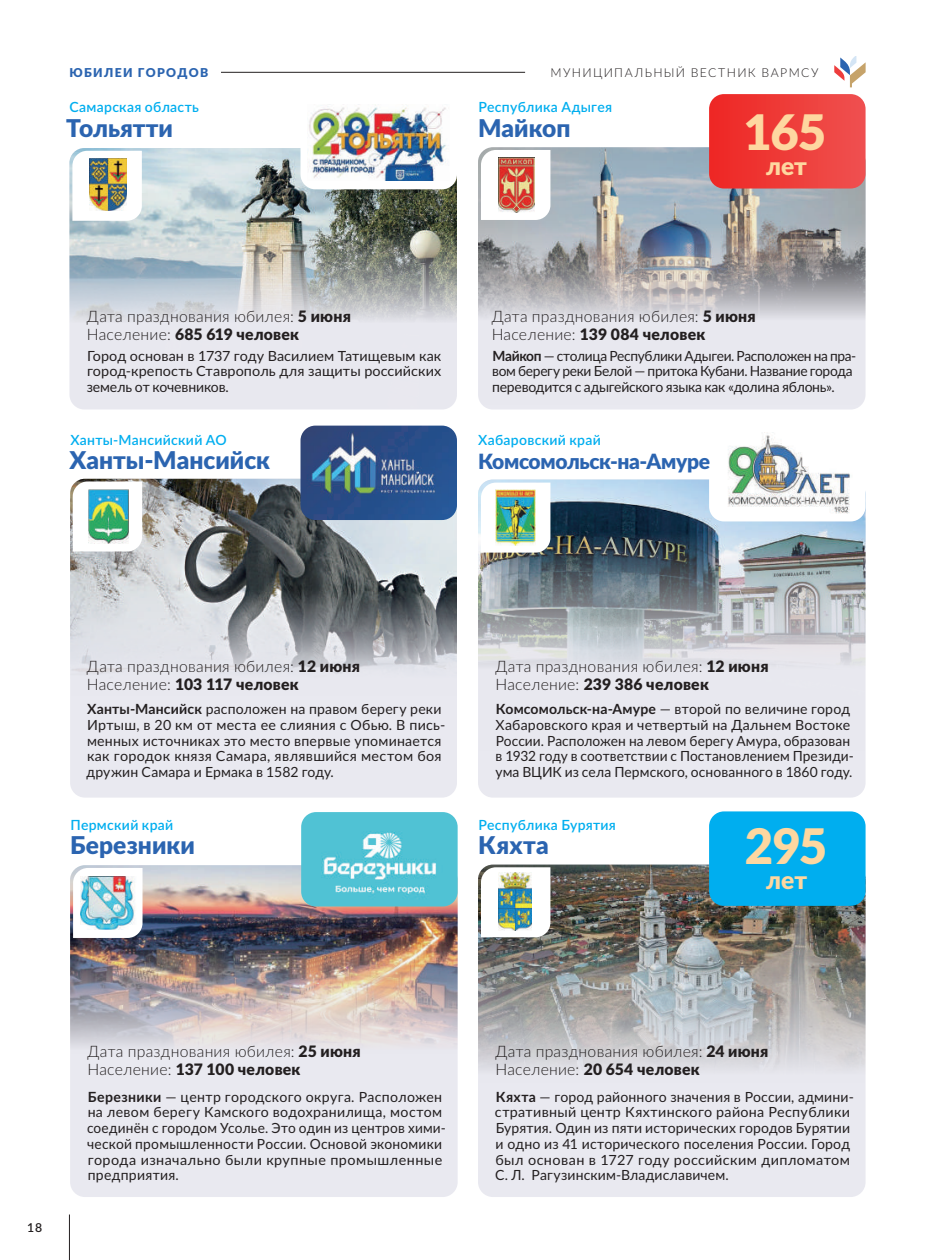
<style>
.page{position:relative;width:945px;height:1260px;background:#fff}
.page>*{position:absolute;margin:0;border:0;box-sizing:border-box;transform-origin:0 0}
.t1{font:900 49px "Lato";letter-spacing:-.03em;color:#fed7a0}
.t2{font:900 24.5px "Lato";color:#2b64b0}
.t3{font:900 24.5px "Lato";color:#fed7a0}
.t4{font:900 21px "Lato";letter-spacing:-.015em;color:#2b64b0}
.t5{font:300 15.75px/17.5px "Lato";letter-spacing:.015em;color:#231f20}
.t6{font:14px/15.8px "Lato";letter-spacing:.01em;color:#231f20}
.t7{font:14px/15.8px "Lato";letter-spacing:-.02em;color:#231f20}
.t8{font:600 14px "Lato";letter-spacing:.02em;color:#00aeef}
.t9{font:300 12.25px "Lato";letter-spacing:.11em;color:#231f20}
.t10{font:900 12.25px "Lato";letter-spacing:.105em;color:#2b64b0}
.t11{font:600 12.25px "Lato";color:#231f20}
.s1{font-weight:900}
.s2{font-weight:700}
</style>
<div class="page">
<img style="left:478px;top:147px;width:388px;height:258px">
<img style="left:69px;top:148px;width:388px;height:262px">
<div style="left:478px;top:865px;width:388px;height:332px;background:#e9e9f0;border-radius:15px"></div>
<img style="left:478px;top:865px;width:388px;height:204px">
<div style="left:478px;top:480px;width:388px;height:318px;background:#e9e9f0;border-radius:15px"></div>
<img style="left:478px;top:480px;width:388px;height:185px">
<svg style="left:709px;top:94px;width:157px;height:95px;background:#ed3f3c"></svg>
<div style="left:301px;top:95px;width:156px;height:94px;background:#fff;border-radius:15px"></div>
<img style="left:308px;top:104px;width:139px;height:76px">
<div style="left:709px;top:811px;width:157px;height:95px;background:#00aeef;border-radius:15px"></div>
<div style="left:709px;top:427px;width:157px;height:94px;background:#fff;border-radius:15px"></div>
<img style="left:728px;top:432px;width:122px;height:82px">
<svg style="left:481px;top:150px;width:69px;height:70px"></svg>
<img style="left:498px;top:157px;width:37px;height:55px">
<svg style="left:72px;top:151px;width:70px;height:70px"></svg>
<img style="left:90px;top:158px;width:36px;height:52px">
<div style="left:481px;top:867px;width:69px;height:70px;background:#fff"></div>
<img style="left:498px;top:872px;width:34px;height:58px">
<svg style="left:481px;top:483px;width:69px;height:70px;background:#f9f9f8"></svg>
<img style="left:496px;top:490px;width:40px;height:55px">
<div style="left:70px;top:479px;width:387px;height:319px;background:#e9e9f0;border-radius:15px"></div>
<img style="left:70px;top:479px;width:387px;height:195px">
<img style="left:301px;top:426px;width:156px;height:94px">
<svg style="left:73px;top:481px;width:69px;height:70px;background:#f6f7f6"></svg>
<img style="left:88px;top:490px;width:40px;height:53px">
<div style="left:70px;top:865px;width:388px;height:332px;background:#e9e9f0;border-radius:15px"></div>
<img style="left:70px;top:865px;width:388px;height:181px">
<img style="left:301px;top:812px;width:157px;height:95px">
<svg style="left:73px;top:868px;width:70px;height:70px;background:#f2f3f4"></svg>
<img style="left:81px;top:877px;width:55px;height:52px">
<hr style="left:69px;top:72px;width:456px;height:1px;background:#231f20">
<svg style="left:834px;top:56px;width:32px;height:31px"></svg>
<hr style="left:69px;top:1215px;width:1px;height:45px;background:#231f20">
<div style="left:69px;top:60px;width:152px;height:35px;background:#fff"></div>
<p class="t10" style="left:69px;top:63px;width:140px">ЮБИЛЕИ ГОРОДОВ</p>
<p class="t8" style="left:69px;top:97px;width:131px">Самарская область</p>
<h2 class="t2" style="left:66px;top:109px;width:108px">Тольятти</h2>
<p class="t9" style="left:550px;top:64px;width:270px">МУНИЦИПАЛЬНЫЙ ВЕСТНИК ВАРМСУ</p>
<p class="t8" style="left:478px;top:97px;width:135px">Республика Адыгея</p>
<h2 class="t2" style="left:478px;top:109px;width:94px">Майкоп</h2>
<h1 class="t1" style="left:744px;top:96px;width:84px">165</h1>
<h2 class="t3" style="left:766px;top:147px;width:42px">лет</h2>
<p class="t5" style="left:87px;top:307px;width:266px">Дата празднования юбилея: <span class="s1">5 июня<br></span>Население: <span class="s1">685 619 человек</span></p>
<p class="t5" style="left:492px;top:307px;width:266px">Дата празднования юбилея: <span class="s1">5 июня<br></span>Население: <span class="s1">139 084 человек</span></p>
<p class="t6" style="left:87px;top:347px;width:356px;text-align:justify">Город основан в 1737 году Василием Татищевым как город-крепость Ставрополь для защиты российских земель от кочевников.</p>
<p class="t7" style="left:492px;top:347px;width:366px"><span class="s2">Майкоп</span> — столица Республики Адыгеи. Расположен на пра&shy;вом берегу реки Белой — притока Кубани. Название города переводится с адыгейского языка как «долина яблонь».</p>
<p class="t8" style="left:70px;top:429px;width:158px">Ханты-Мансийский АО</p>
<h2 class="t2" style="left:69px;top:442px;width:202px">Ханты-Мансийск</h2>
<p class="t8" style="left:478px;top:429px;width:124px">Хабаровский край</p>
<h3 class="t4" style="left:478px;top:446px;width:233px">Комсомольск-на-Амуре</h3>
<p class="t5" style="left:87px;top:657px;width:275px">Дата празднования юбилея: <span class="s1">12 июня<br></span>Население: <span class="s1">103 117 человек</span></p>
<p class="t6" style="left:87px;top:701px;width:360px"><span class="s2">Ханты-Мансийск</span> расположен на правом берегу реки Иртыш, в 20 км от места ее слияния с Обью. В пись&shy;менных источниках это место впервые упоминается как городок князя Самара, являвшийся местом боя дружин Самара и Ермака в 1582 году.</p>
<p class="t8" style="left:70px;top:814px;width:104px">Пермский край</p>
<h2 class="t2" style="left:70px;top:827px;width:126px">Березники</h2>
<p class="t5" style="left:495px;top:657px;width:275px">Дата празднования юбилея: <span class="s1">12 июня<br></span>Население: <span class="s1">239 386 человек</span></p>
<p class="t6" style="left:495px;top:701px;width:360px"><span class="s2">Комсомольск-на-Амуре</span> — второй по величине город Хабаровского края и четвертый на Дальнем Востоке России. Расположен на левом берегу Амура, образован в 1932 году в соответствии с Постановлением Президи&shy;ума ВЦИК из села Пермского, основанного в 1860 году.</p>
<p class="t8" style="left:478px;top:814px;width:139px">Республика Бурятия</p>
<h2 class="t2" style="left:478px;top:827px;width:72px">Кяхта</h2>
<h1 class="t1" style="left:745px;top:810px;width:84px">295</h1>
<h2 class="t3" style="left:766px;top:862px;width:42px">лет</h2>
<p class="t11" style="left:27px;top:1219px;width:17px">18</p>
<p class="t5" style="left:88px;top:1042px;width:275px">Дата празднования юбилея: <span class="s1">25 июня<br></span>Население: <span class="s1">137 100 человек</span></p>
<p class="t6" style="left:87px;top:1088px;width:360px"><span class="s2">Березники</span> — центр городского округа. Расположен на левом берегу Камского водохранилища, мостом соединён с городом Усолье. Это один из центров хими&shy;ческой промышленности России. Основой экономики города изначально были крупные промышленные предприятия.</p>
<p class="t5" style="left:495px;top:1042px;width:274px">Дата празднования юбилея: <span class="s1">24 июня<br></span>Население: <span class="s1">20 654 человек</span></p>
<p class="t6" style="left:495px;top:1088px;width:360px"><span class="s2">Кяхта</span> — город районного значения в России, админи&shy;стративный центр Кяхтинского района Республики Бурятия. Один из пяти исторических городов Бурятии и одно из 41 исторического поселения России. Город был основан в 1727 году российским дипломатом С. Л. Рагузинским-Владиславичем.</p>
</div>
